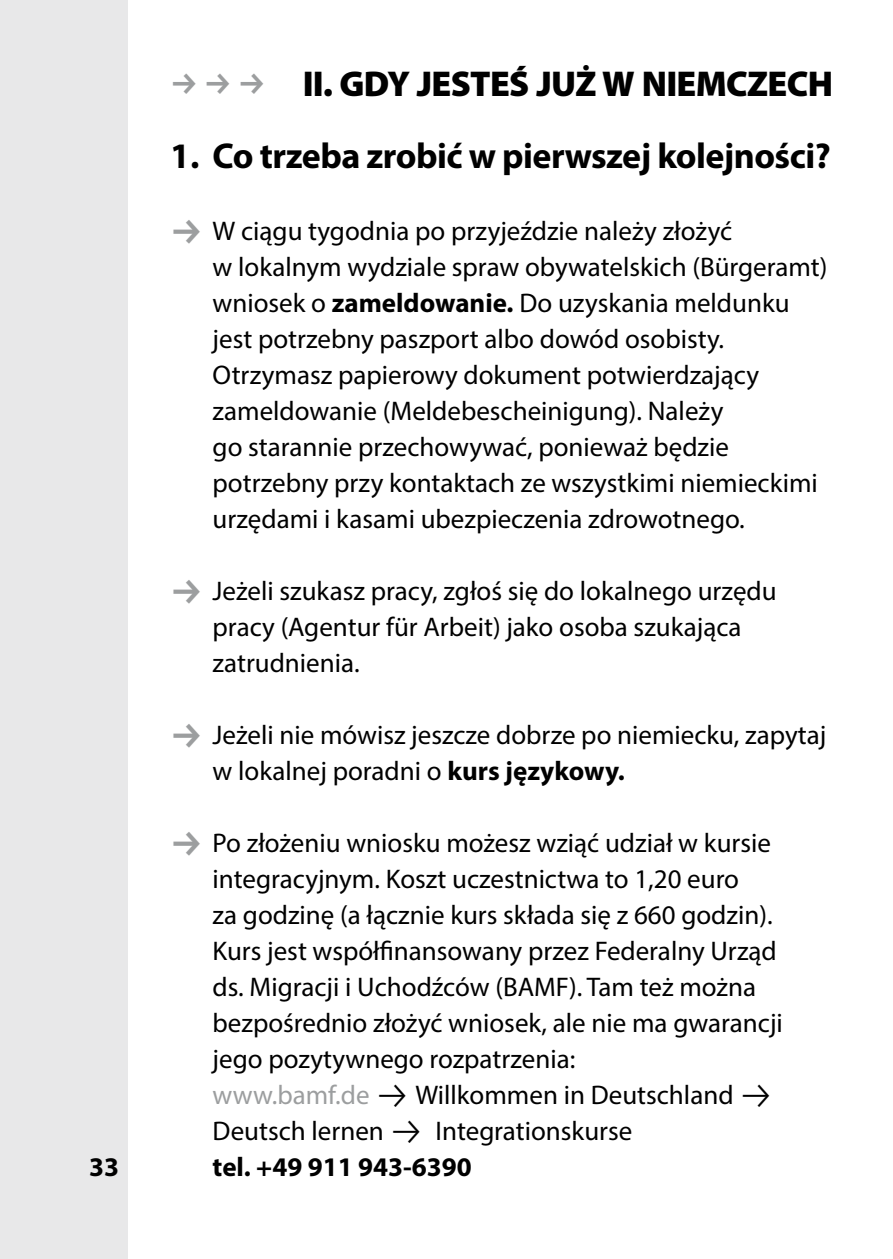
<style>
.page{position:relative;width:893px;height:1259px;background:#fff}
.page>*{position:absolute;margin:0;border:0;box-sizing:border-box;transform-origin:0 0}
.t1{font:700 36px "Myriad Pro";letter-spacing:-.015em;color:#000}
.t2{font:900 36px "Myriad Pro";letter-spacing:-.02em;color:#000}
.t3{font:27px/36px "Myriad Pro";color:#000}
.t4{font:700 27px "Myriad Pro";color:#000}
.t5{font:27px "Myriad Pro";color:#9c9e9f}
.s1{font-weight:700}
</style>
<div class="page">
<div style="left:0;top:0;width:128px;height:1259px;background:#e8e8e9"></div>
<p class="t4" style="left:89px;top:1149px;width:31px">33</p>
<h1 class="t2" style="left:303px;top:63px;width:532px">II. GDY JESTEŚ JUŻ W NI EMCZECH</h1>
<h1 class="t1" style="left:170px;top:132px;width:662px">1. Co trzeba zrobić w pierwszej kolejności?</h1>
<p class="t3" style="left:213px;top:212px;width:616px">W ciągu tygodnia po przyjeździe należy złożyć<br>w lokalnym wydziale spraw obywatelskich (Bürgeramt) wniosek o <span class="s1">zameldowanie.</span> Do uzyskania meldunku jest potrzebny paszport albo dowód osobisty.<br>Otrzymasz papierowy dokument potwierdzający zameldowanie (Meldebescheinigung). Należy<br>go starannie przechowywać, ponieważ będzie potrzebny przy kontaktach ze wszystkimi niemieckimi urzędami i kasami ubezpieczenia zdrowotnego.</p>
<p class="t3" style="left:213px;top:572px;width:565px">Jeżeli szukasz pracy, zgłoś się do lokalnego urzędu pracy (Agentur für Arbeit) jako osoba szukająca zatrudnienia.</p>
<p class="t3" style="left:213px;top:716px;width:615px">Jeżeli nie mówisz jeszcze dobrze po niemiecku, zapytaj w lokalnej poradni o <span class="s1">kurs językowy.</span></p>
<p class="t3" style="left:213px;top:824px;width:572px">Po złożeniu wniosku możesz wziąć udział w kursie integracyjnym. Koszt uczestnictwa to 1,20 euro<br>za godzinę (a łącznie kurs składa się z 660 godzin).<br>Kurs jest współfinansowany przez Federalny Urząd ds. Migracji i Uchodźców (BAMF). Tam też można bezpośrednio złożyć wniosek, ale nie ma gwarancji jego pozytywnego rozpatrzenia:</p>
<p class="t5" style="left:213px;top:1078px;width:159px">www.bamf.de</p>
<p class="t3" style="left:415px;top:1076px;width:320px">Willkommen in Deutschland</p>
<p class="t3" style="left:213px;top:1112px;width:173px">Deutsch lernen</p>
<p class="t3" style="left:435px;top:1112px;width:198px">Integrationskurse</p>
<p class="t4" style="left:213px;top:1149px;width:261px">tel. +49 911 943-6390</p>
</div>
